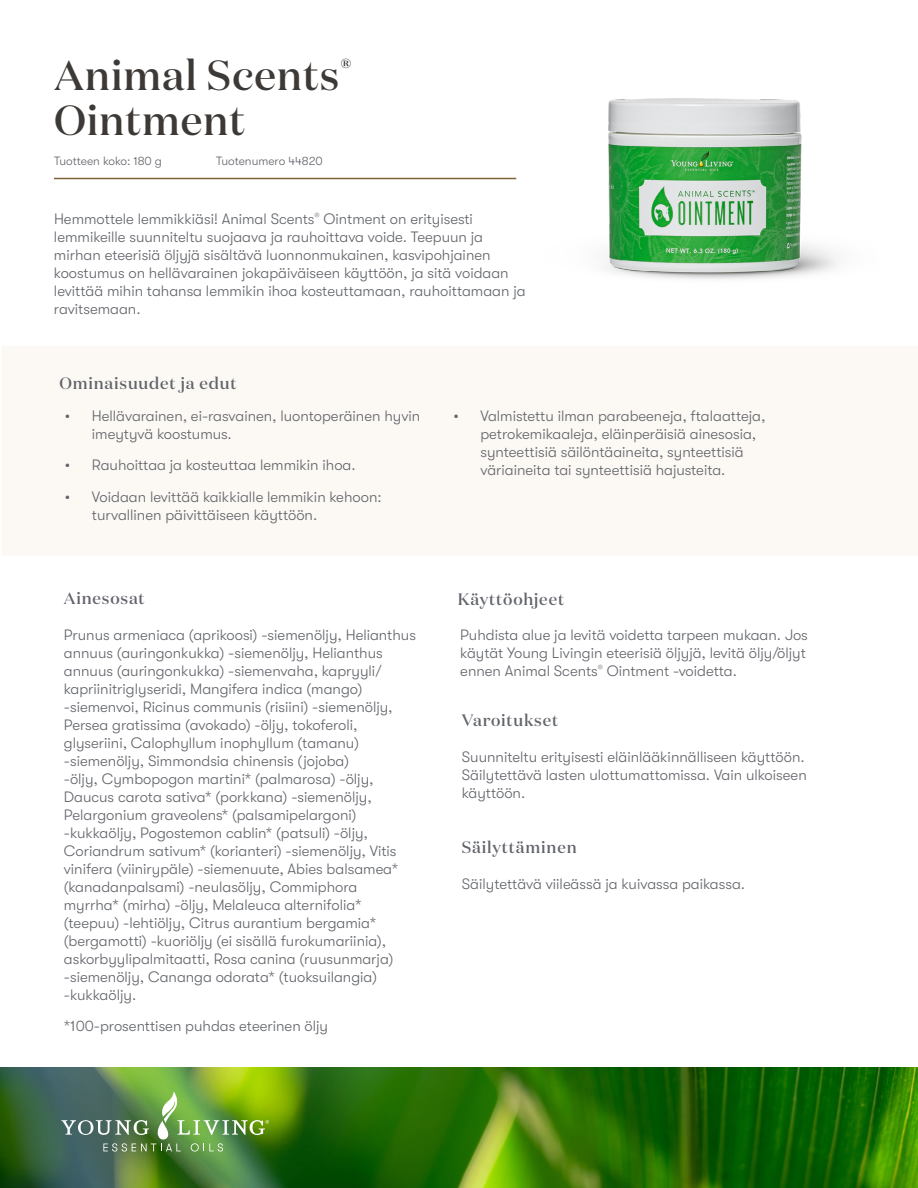
<style>
.page{position:relative;width:918px;height:1188px;background:#fff}
.page>*{position:absolute;margin:0;border:0;box-sizing:border-box;transform-origin:0 0}
.t1{font:500 42px/45px "Domaine Display";letter-spacing:.02em;color:#3d3936}
.t2{font:500 16.5px "Domaine Display";letter-spacing:.05em;color:#61646a}
.t3{font:300 15px/18px "GT Walsheim Pro";color:#61646a}
.t4{font:300 12px "GT Walsheim Pro";color:#61646a}
</style>
<div class="page">
<img style="left:0;top:1067px;width:918px;height:121px">
<div style="left:2px;top:346px;width:916px;height:209px;background:#fcf8f4"></div>
<img style="left:61px;top:1092px;width:208px;height:60px">
<hr style="left:54px;top:178px;width:462px;height:1px;background:#80623b">
<img style="left:530px;top:98px;width:353px;height:259px">
<h1 class="t1" style="left:54px;top:52px;width:299px">Animal Scents<sup>®<br></sup>Ointment</h1>
<p class="t4" style="left:54px;top:154px;width:110px">Tuotteen koko: 180 g</p>
<p class="t4" style="left:216px;top:154px;width:108px">Tuotenumero 44820</p>
<p class="t3" style="left:54px;top:210px;width:473px">Hemmottele lemmikkiäsi! Animal Scents<sup>®</sup> Ointment on erityisesti lemmikeille suunniteltu suojaava ja rauhoittava voide. Teepuun ja mirhan eteerisiä öljyjä sisältävä luonnonmukainen, kasvipohjainen koostumus on hellävarainen jokapäiväiseen käyttöön, ja sitä voidaan levittää mihin tahansa lemmikin ihoa kosteuttamaan, rauhoittamaan ja ravitsemaan.</p>
<p class="t2" style="left:59px;top:373px;width:179px">Ominaisuudet ja edut</p>
<p class="t3" style="left:92px;top:407px;width:330px;text-indent:-27px">• Hellävarainen, ei-rasvainen, luontoperäinen hyvin imeytyvä koostumus.</p>
<p class="t3" style="left:65px;top:456px;width:292px">• Rauhoittaa ja kosteuttaa lemmikin ihoa.</p>
<p class="t3" style="left:92px;top:488px;width:291px;text-indent:-27px">• Voidaan levittää kaikkialle lemmikin kehoon: turvallinen päivittäiseen käyttöön.</p>
<p class="t2" style="left:64px;top:587px;width:82px">Ainesosat</p>
<p class="t3" style="left:64px;top:626px;width:354px">Prunus armeniaca (aprikoosi) -siemenöljy, Helianthus annuus (auringonkukka) -siemenöljy, Helianthus annuus (auringonkukka) -siemenvaha, kapryyli/ kapriinitriglyseridi, Mangifera indica (mango) -siemenvoi, Ricinus communis (risiini) -siemenöljy, Persea gratissima (avokado) -öljy, tokoferoli, glyseriini, Calophyllum inophyllum (tamanu) -siemenöljy, Simmondsia chinensis (jojoba)<br>-öljy, Cymbopogon martini* (palmarosa) -öljy, Daucus carota sativa* (porkkana) -siemenöljy, Pelargonium graveolens* (palsamipelargoni) -kukkaöljy, Pogostemon cablin* (patsuli) -öljy, Coriandrum sativum* (korianteri) -siemenöljy, Vitis vinifera (viinirypäle) -siemenuute, Abies balsamea* (kanadanpalsami) -neulasöljy, Commiphora myrrha* (mirha) -öljy, Melaleuca alternifolia* (teepuu) -lehtiöljy, Citrus aurantium bergamia* (bergamotti) -kuoriöljy (ei sisällä furokumariinia), askorbyylipalmitaatti, Rosa canina (ruusunmarja) -siemenöljy, Cananga odorata* (tuoksuilangia) -kukkaöljy.</p>
<p class="t3" style="left:64px;top:1017px;width:266px">*100-prosenttisen puhdas eteerinen öljy</p>
<p class="t3" style="left:480px;top:407px;width:286px;text-indent:-27px">• Valmistettu ilman parabeeneja, ftalaatteja, petrokemikaaleja, eläinperäisiä ainesosia, synteettisiä säilöntäaineita, synteettisiä väriaineita tai synteettisiä hajusteita.</p>
<p class="t2" style="left:458px;top:589px;width:108px">Käyttöohjeet</p>
<p class="t3" style="left:460px;top:626px;width:349px">Puhdista alue ja levitä voidetta tarpeen mukaan. Jos käytät Young Livingin eteerisiä öljyjä, levitä öljy/öljyt ennen Animal Scents<sup>®</sup> Ointment -voidetta.</p>
<p class="t2" style="left:462px;top:710px;width:98px">Varoitukset</p>
<p class="t3" style="left:462px;top:748px;width:346px">Suunniteltu erityisesti eläinlääkinnälliseen käyttöön.<br>Säilytettävä lasten ulottumattomissa. Vain ulkoiseen käyttöön.</p>
<p class="t2" style="left:462px;top:837px;width:116px">Säilyttäminen</p>
<p class="t3" style="left:462px;top:875px;width:285px">Säilytettävä viileässä ja kuivassa paikassa.</p>
</div>
